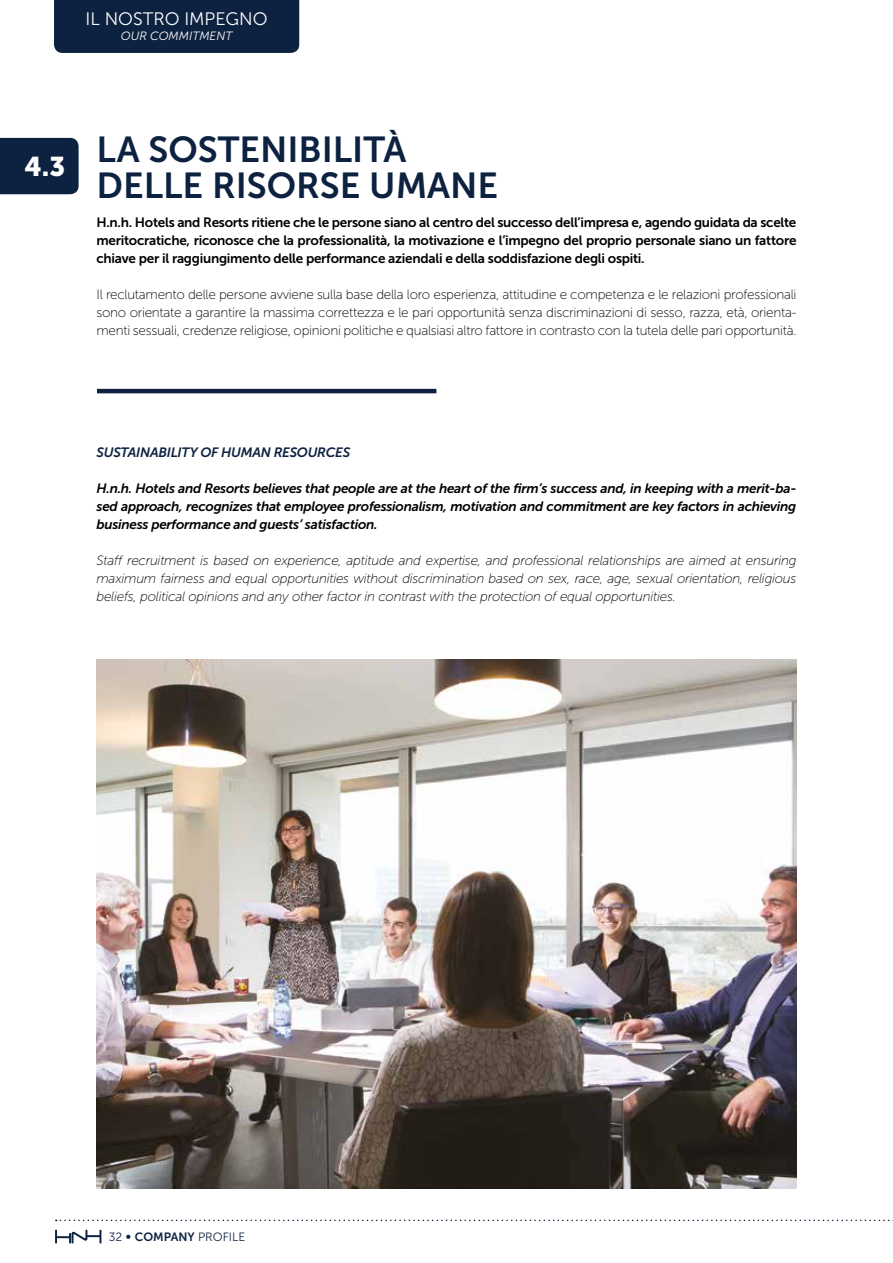
<style>
.page{position:relative;width:893px;height:1263px;background:#fff}
.page>*{position:absolute;margin:0;border:0;box-sizing:border-box;transform-origin:0 0}
.t1{font:36px/36px "Museo Sans 700";color:#0d2240}
.t2{font:18px "Museo Sans 300";color:#fff}
.t3{font:13.5px/18px "Museo Sans 100";letter-spacing:-.02em;color:#000;text-align:justify}
.t4{font:italic 13.5px/18px "Museo Sans 100";letter-spacing:-.02em;color:#000;text-align:justify}
.t5{font:13.5px/18px "Museo Sans 700";letter-spacing:-.02em;color:#000;text-align:justify}
.t6{font:italic 13.5px/18px "Museo Sans 700";letter-spacing:-.02em;color:#000;text-align:justify}
.t7{font:italic 13.5px "Museo Sans 700";letter-spacing:-.02em;color:#0d2240}
.t8{font:12px "Museo Sans 300";color:#0d2240}
.t9{font:italic 12px "Museo Sans 300";color:#fff}
.s1{font-family:"Museo Sans 700"}
</style>
<div class="page">
<svg style="left:55px;top:1229px;width:46px;height:14px"></svg>
<svg style="left:56px;top:1219px;width:837px;height:2px"></svg>
<div style="left:0;top:138px;width:79px;height:56px;background:#0d2240"></div>
<hr style="left:97px;top:389px;width:339px;height:4px;background:#0d2240">
<img style="left:97px;top:659px;width:699px;height:529px">
<div style="left:54px;top:0;width:245px;height:53px;background:#0d2240"></div>
<h2 class="t2" style="left:86px;top:10px;width:183px">IL NOSTRO IMPEGNO</h2>
<p class="t9" style="left:121px;top:29px;width:113px">OUR COMMITMENT</p>
<h1 class="t1" style="left:97px;top:131px;width:403px;text-indent:-72px"><sub>4.3</sub> LA SOSTENIBILITÀ<br>DELLE RISORSE UMANE</h1>
<p class="t5" style="left:97px;top:214px;width:701px">H.n.h. Hotels and Resorts ritiene che le persone siano al centro del successo dell’impresa e, agendo guidata da scelte meritocratiche, riconosce che la professionalità, la motivazione e l’impegno del proprio personale siano un fattore chiave per il raggiungimento delle performance aziendali e della soddisfazione degli ospiti.</p>
<p class="t3" style="left:97px;top:286px;width:701px">Il reclutamento delle persone avviene sulla base della loro esperienza, attitudine e competenza e le relazioni professionali sono orientate a garantire la massima correttezza e le pari opportunità senza discriminazioni di sesso, razza, età, orienta&shy;menti sessuali, credenze religiose, opinioni politiche e qualsiasi altro fattore in contrasto con la tutela delle pari opportunità.</p>
<p class="t7" style="left:97px;top:444px;width:255px">SUSTAINABILITY OF HUMAN RESOURCES</p>
<p class="t6" style="left:97px;top:479px;width:701px">H.n.h. Hotels and Resorts believes that people are at the heart of the firm’s success and, in keeping with a merit-ba&shy;sed approach, recognizes that employee professionalism, motivation and commitment are key factors in achieving business performance and guests’ satisfaction.</p>
<p class="t4" style="left:97px;top:551px;width:701px">Staff recruitment is based on experience, aptitude and expertise, and professional relationships are aimed at ensuring maximum fairness and equal opportunities without discrimination based on sex, race, age, sexual orientation, religious beliefs, political opinions and any other factor in contrast with the protection of equal opportunities.</p>
<p class="t8" style="left:109px;top:1230px;width:138px">32 ∞ <span class="s1">COMPANY</span> PROFILE</p>
</div>
